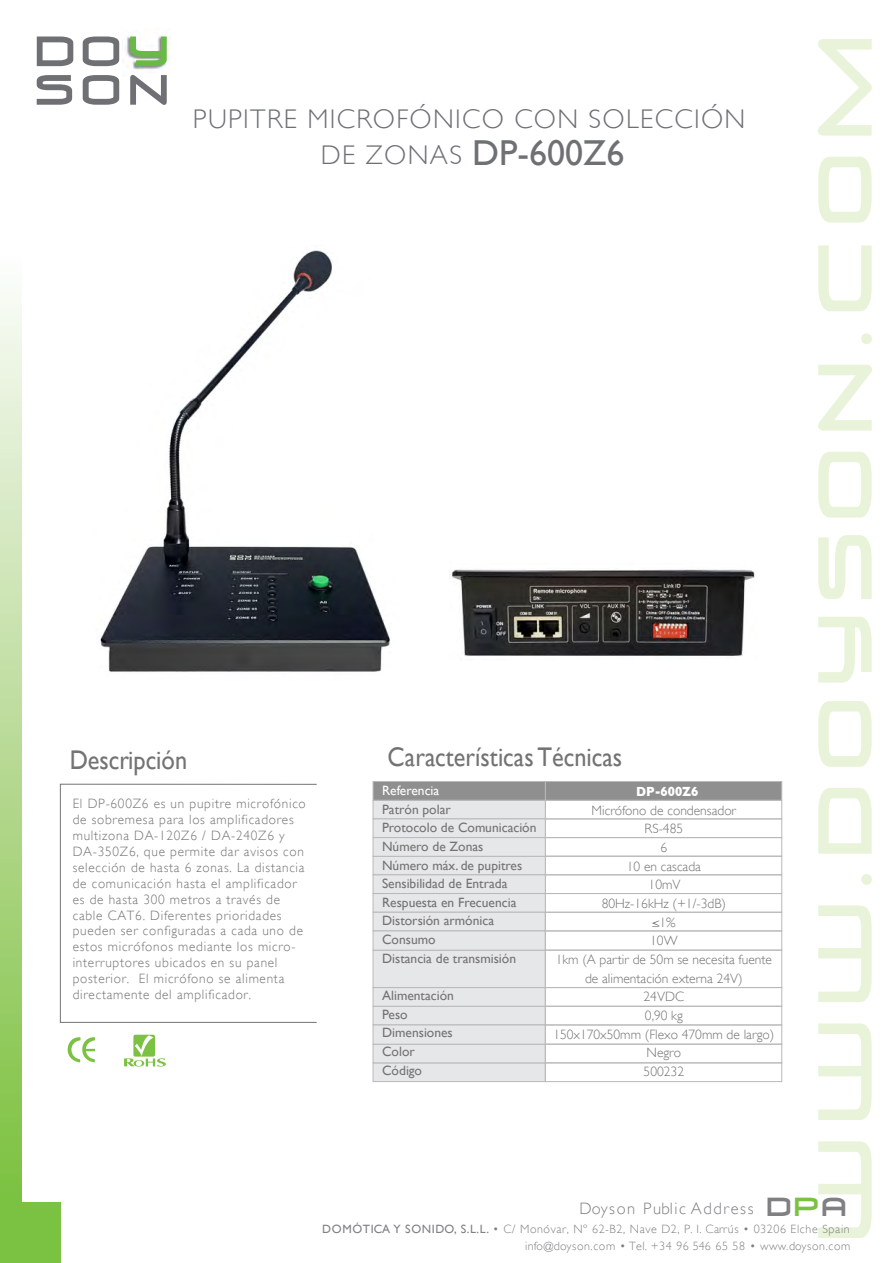
<style>
.page{position:relative;width:893px;height:1263px;background:#fff}
.page>*{position:absolute;margin:0;border:0;box-sizing:border-box;transform-origin:0 0}
.t1{font:36px "Gill Sans";color:#6e7074}
.t2{font:27px "Gill Sans";color:#737373;scale:.9 1}
.t3{font:300 27px "Gill Sans";letter-spacing:.05em;color:#6e7074}
.t4{font:300 16.5px "Gill Sans";letter-spacing:.1em;color:#808083}
.t5{font:300 13.5px/15.9px "Gill Sans";letter-spacing:.055em;color:#737373}
.t6{font:13.5px/18.6px "Gill Sans";color:#737373}
.t7{font:300 13.5px/18.6px "Gill Sans";color:#737373;text-align:center}
.t8{font:13.5px "Gill Sans";color:#fff}
.t9{font:700 13.5px "Gill Sans";color:#fff;scale:.9 1}
.t10{font:300 12px/16.8px "Gill Sans";letter-spacing:.05em;color:#808083;text-align:right}
.s1{font-weight:300;font-size:27px}
.s2{font-family:"Times";font-weight:400}
.s3{font-family:"Venus Rising";font-weight:400;font-size:24.75px}
.s4{font-family:"Venus Rising";font-weight:400;font-size:24.75px;color:#7bc142}
.s5{font-weight:400}
</style>
<div class="page">
<svg style="left:818px;top:39px;width:54px;height:1199px"></svg>
<img style="left:125px;top:35px;width:46px;height:35px">
<svg style="left:130px;top:37px;width:37px;height:29px"></svg>
<svg style="left:37px;top:37px;width:36px;height:29px"></svg>
<svg style="left:83px;top:37px;width:36px;height:29px"></svg>
<svg style="left:37px;top:75px;width:35px;height:30px"></svg>
<svg style="left:130px;top:75px;width:37px;height:30px"></svg>
<svg style="left:83px;top:75px;width:36px;height:30px"></svg>
<div style="left:373px;top:856px;width:173px;height:19px;background:#e6e7e9"></div>
<div style="left:373px;top:1062px;width:173px;height:20px;background:#e6e7e9;border:1px solid #b9b9b9"></div>
<div style="left:545px;top:1062px;width:237px;height:20px;border:1px solid #b9b9b9"></div>
<div style="left:373px;top:1044px;width:173px;height:19px;background:#e6e7e9;border:1px solid #b9b9b9"></div>
<div style="left:545px;top:1044px;width:237px;height:19px;border:1px solid #b9b9b9"></div>
<div style="left:373px;top:1006px;width:173px;height:19px;background:#e6e7e9"></div>
<div style="left:373px;top:1024px;width:173px;height:21px;background:#e6e7e9;border:1px solid #b9b9b9"></div>
<div style="left:545px;top:1024px;width:237px;height:21px;border:1px solid #b9b9b9"></div>
<div style="left:373px;top:987px;width:173px;height:20px;background:#e6e7e9;border:1px solid #b9b9b9"></div>
<div style="left:545px;top:987px;width:237px;height:20px;border:1px solid #b9b9b9"></div>
<div style="left:60px;top:784px;width:257px;height:239px;border:1px solid #737373"></div>
<svg style="left:124px;top:1035px;width:42px;height:31px"></svg>
<svg style="left:67px;top:1037px;width:28px;height:25px"></svg>
<div style="left:373px;top:800px;width:173px;height:19px;background:#e6e7e9"></div>
<div style="left:373px;top:950px;width:173px;height:38px;background:#e6e7e9;border:1px solid #b9b9b9"></div>
<div style="left:545px;top:950px;width:237px;height:38px;border:1px solid #b9b9b9"></div>
<div style="left:545px;top:818px;width:237px;height:20px;border:1px solid #b9b9b9"></div>
<div style="left:545px;top:781px;width:237px;height:20px;background:#8f8f8f;border:1px solid #b9b9b9"></div>
<div style="left:545px;top:837px;width:237px;height:20px;border:1px solid #b9b9b9"></div>
<div style="left:545px;top:874px;width:237px;height:20px;border:1px solid #b9b9b9"></div>
<div style="left:545px;top:893px;width:237px;height:20px;border:1px solid #b9b9b9"></div>
<div style="left:373px;top:781px;width:173px;height:20px;background:#8f8f8f;border:1px solid #b9b9b9"></div>
<div style="left:373px;top:818px;width:173px;height:20px;background:#e6e7e9;border:1px solid #b9b9b9"></div>
<div style="left:373px;top:837px;width:173px;height:20px;background:#e6e7e9;border:1px solid #b9b9b9"></div>
<div style="left:373px;top:874px;width:173px;height:20px;background:#e6e7e9;border:1px solid #b9b9b9"></div>
<div style="left:373px;top:893px;width:173px;height:20px;background:#e6e7e9;border:1px solid #b9b9b9"></div>
<div style="left:373px;top:912px;width:173px;height:19px;background:#e6e7e9;border:1px solid #b9b9b9"></div>
<div style="left:373px;top:930px;width:173px;height:20px;background:#e6e7e9;border:1px solid #b9b9b9"></div>
<div style="left:545px;top:912px;width:237px;height:19px;border:1px solid #b9b9b9"></div>
<div style="left:545px;top:930px;width:237px;height:20px;border:1px solid #b9b9b9"></div>
<img style="left:100px;top:250px;width:290px;height:422px">
<img style="left:452px;top:569px;width:303px;height:87px">
<div style="left:0;top:1px;width:21px;height:1201px;background:linear-gradient(to bottom,#fff,#80c144)"></div>
<div style="left:0;top:1201px;width:61px;height:61px;background:#7bc142"></div>
<h2 class="t3" style="left:193px;top:103px;width:554px">PUPITRE MICROFÓNICO CON SOLECCIÓN</h2>
<h1 class="t1" style="left:321px;top:132px;width:305px"><span class="s1">DE ZONAS</span> DP-600Z6</h1>
<h2 class="t2" style="left:70px;top:744px;width:132px">Descripción</h2>
<h2 class="t2" style="left:388px;top:742px;width:262px">Características Técnicas</h2>
<p class="t5" style="left:73px;top:796px;width:235px">El DP-600Z6 es un pupitre microfónico de sobremesa para los amplificadores multizona DA-120Z6 / DA-240Z6 y DA-350Z6, que permite dar avisos con selección de hasta 6 zonas. La distancia de comunicación hasta el amplificador es de hasta 300 metros a través de cable CAT6. Diferentes prioridades pueden ser configuradas a cada uno de estos micrófonos mediante los micro&shy;interruptores ubicados en su panel posterior. El micrófono se alimenta directamente del amplificador.</p>
<p class="t8" style="left:382px;top:782px;width:59px">Referencia</p>
<p class="t6" style="left:382px;top:800px;width:156px">Patrón polar<br>Protocolo de Comunicación<br>Número de Zonas<br>Número máx. de pupitres<br>Sensibilidad de Entrada<br>Respuesta en Frecuencia<br>Distorsión armónica<br>Consumo<br>Distancia de transmisión</p>
<p class="t6" style="left:382px;top:986px;width:73px">Alimentación<br>Peso<br>Dimensiones<br>Color<br>Código</p>
<p class="t9" style="left:636px;top:784px;width:71px">DP-600Z6</p>
<p class="t7" style="left:553px;top:801px;width:223px">Micrófono de condensador<br>RS-485<br>6<br>10 en cascada<br>10mV<br>80Hz-16kHz (+1/-3dB)<br><span class="s2">≤</span>1%<br>10W<br>1km (A partir de 50m se necesita fuente de alimentación externa 24V)<br>24VDC<br>0,90 kg<br>150x170x50mm (Flexo 470mm de largo)<br>Negro<br>500232</p>
<p class="t4" style="left:579px;top:1199px;width:269px">Doyson Public Address <span class="s3">D</span><span class="s4">P</span><span class="s3">A</span></p>
<p class="t10" style="left:322px;top:1221px;width:530px"><span class="s5">DOMÓTICA Y SONIDO, S.L.L.</span> • C/ Monóvar, Nº 62-B2, Nave D2, P. I. Carrús • 03206 Elche Spain info@doyson.com • Tel. +34 96 546 65 58 • www.doyson.com</p>
</div>
